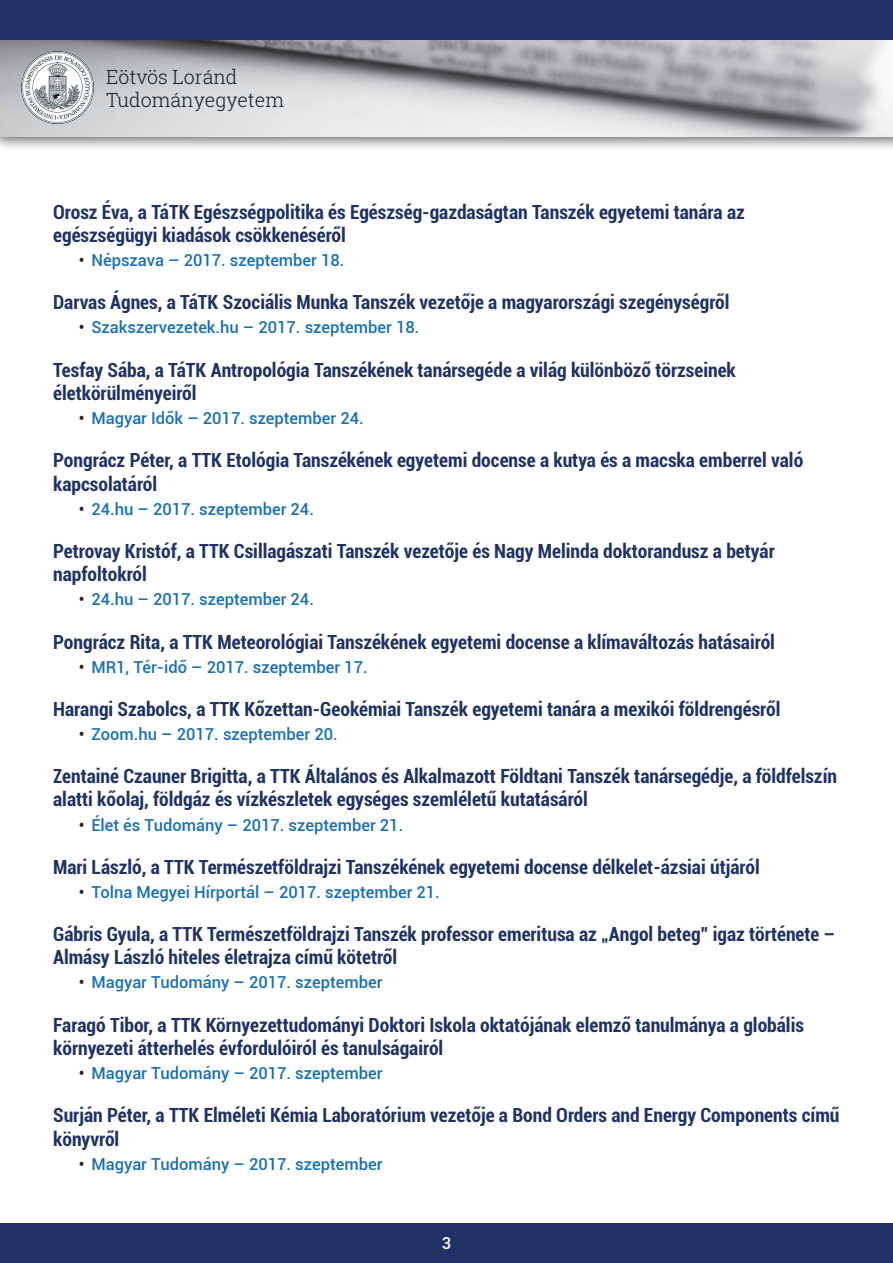
<style>
.page{position:relative;width:893px;height:1263px;background:#fff}
.page>*{position:absolute;margin:0;border:0;box-sizing:border-box;transform-origin:0 0}
.t1{font:700 condensed 19.5px/23.4px "Roboto";color:#203265}
.t2{font:300 19.5px/23.4px "Roboto Slab";color:#0e1d27}
.t3{font:500 16.5px "Roboto";color:#1870b9}
.t4{font:500 16.5px "Roboto";color:#fff}
.s1{color:#231f20}
</style>
<div class="page">
<div style="left:0;top:0;width:893px;height:152px;background:#231f20;opacity:.75"></div>
<img style="left:0;top:40px;width:893px;height:96px">
<div style="left:0;top:0;width:893px;height:40px;background:#203265"></div>
<img style="left:21px;top:51px;width:73px;height:72px">
<div style="left:0;top:1223px;width:893px;height:40px;background:#203265"></div>
<p class="t2" style="left:106px;top:65px;width:179px">Eötvös Loránd<br>Tudományegyetem</p>
<p class="t1" style="left:53px;top:199px;width:693px">Orosz Éva, a TáTK Egészségpolitika és Egészség-gazdaságtan Tanszék egyetemi tanára az egészségügyi kiadások csökkenéséről</p>
<p class="t3" style="left:79px;top:249px;width:267px"><span class="s1">•</span> Népszava – 2017. szeptember 18.</p>
<p class="t1" style="left:53px;top:290px;width:678px">Darvas Ágnes, a TáTK Szociális Munka Tanszék vezetője a magyarországi szegénységről</p>
<p class="t3" style="left:79px;top:316px;width:342px"><span class="s1">•</span> Szakszervezetek.hu – 2017. szeptember 18.</p>
<p class="t1" style="left:53px;top:357px;width:684px">Tesfay Sába, a TáTK Antropológia Tanszékének tanársegéde a világ különböző törzseinek életkörülményeiről</p>
<p class="t3" style="left:79px;top:406px;width:287px"><span class="s1">•</span> Magyar Idők – 2017. szeptember 24.</p>
<p class="t1" style="left:53px;top:448px;width:752px">Pongrácz Péter, a TTK Etológia Tanszékének egyetemi docense a kutya és a macska emberrel való kapcsolatáról</p>
<p class="t3" style="left:79px;top:497px;width:237px"><span class="s1">•</span> 24.hu – 2017. szeptember 24.</p>
<p class="t1" style="left:53px;top:538px;width:723px">Petrovay Kristóf, a TTK Csillagászati Tanszék vezetője és Nagy Melinda doktorandusz a betyár napfoltokról</p>
<p class="t3" style="left:79px;top:588px;width:237px"><span class="s1">•</span> 24.hu – 2017. szeptember 24.</p>
<p class="t1" style="left:53px;top:629px;width:723px">Pongrácz Rita, a TTK Meteorológiai Tanszékének egyetemi docense a klímaváltozás hatásairól</p>
<p class="t3" style="left:79px;top:655px;width:290px"><span class="s1">•</span> MR1, Tér-idő – 2017. szeptember 17.</p>
<p class="t1" style="left:53px;top:696px;width:729px">Harangi Szabolcs, a TTK Kőzettan-Geokémiai Tanszék egyetemi tanára a mexikói földrengésről</p>
<p class="t3" style="left:79px;top:722px;width:261px"><span class="s1">•</span> Zoom.hu – 2017. szeptember 20.</p>
<p class="t1" style="left:53px;top:764px;width:785px">Zentainé Czauner Brigitta, a TTK Általános és Alkalmazott Földtani Tanszék tanársegédje, a földfelszín alatti kőolaj, földgáz és vízkészletek egységes szemléletű kutatásáról</p>
<p class="t3" style="left:79px;top:813px;width:326px"><span class="s1">•</span> Élet és Tudomány – 2017. szeptember 21.</p>
<p class="t1" style="left:53px;top:854px;width:708px">Mari László, a TTK Természetföldrajzi Tanszékének egyetemi docense délkelet-ázsiai útjáról</p>
<p class="t3" style="left:79px;top:880px;width:363px"><span class="s1">•</span> Tolna Megyei Hírportál – 2017. szeptember 21.</p>
<p class="t1" style="left:53px;top:922px;width:784px">Gábris Gyula, a TTK Természetföldrajzi Tanszék professor emeritusa az „Angol beteg” igaz története –<br>Almásy László hiteles életrajza című kötetről</p>
<p class="t3" style="left:79px;top:971px;width:305px"><span class="s1">•</span> Magyar Tudomány – 2017. szeptember</p>
<p class="t1" style="left:53px;top:1012px;width:752px">Faragó Tibor, a TTK Környezettudományi Doktori Iskola oktatójának elemző tanulmánya a globális környezeti átterhelés évfordulóiról és tanulságairól</p>
<p class="t3" style="left:79px;top:1062px;width:305px"><span class="s1">•</span> Magyar Tudomány – 2017. szeptember</p>
<p class="t1" style="left:53px;top:1103px;width:788px">Surján Péter, a TTK Elméleti Kémia Laboratórium vezetője a Bond Orders and Energy Components című könyvről</p>
<p class="t3" style="left:79px;top:1152px;width:305px"><span class="s1">•</span> Magyar Tudomány – 2017. szeptember</p>
<p class="t4" style="left:442px;top:1232px;width:11px">3</p>
</div>
